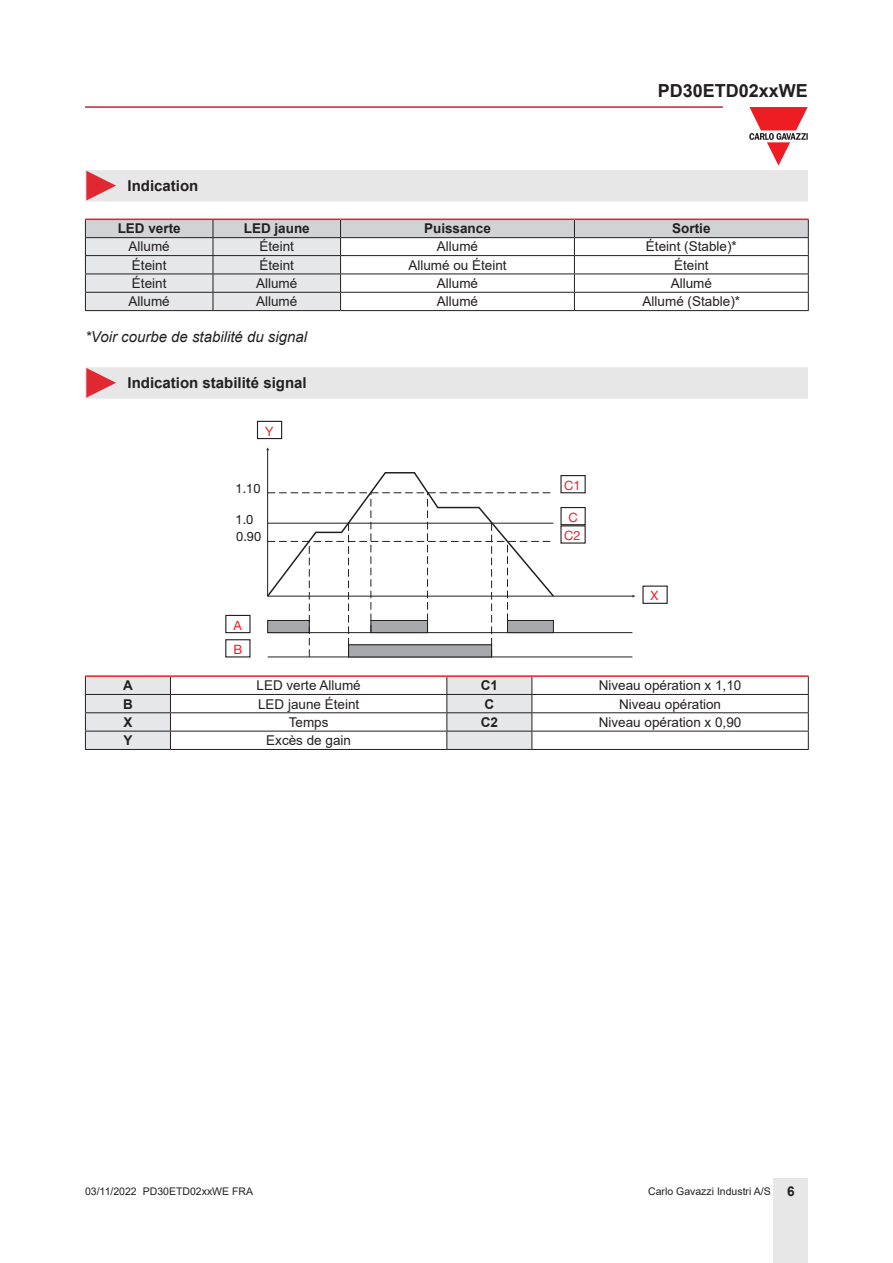
<style>
.page{position:relative;width:893px;height:1263px;background:#fff}
.page>*{position:absolute;margin:0;border:0;box-sizing:border-box;transform-origin:0 0}
.t1{font:700 18px "Arial";color:#231f20}
.Titolo03{font:700 15px "Arial";color:#231f20}
.Testo{font:italic 15px "Arial";color:#231f20}
.TestoTabellaCen{font:13.5px "Arial";color:#231f20}
.TestoTabellaFndCen{font:13.5px "Arial";color:#231f20}
.TitoloTabellaFndCen{font:700 13.5px "Arial";color:#231f20}
.TitoloTabellaCen{font:700 13.5px "Arial";color:#231f20}
.TestoTabellaFndGCen{font:700 13.5px "Arial";color:#231f20}
.t2{font:12.9px "Helvetica Neue LT Std";color:#231f20}
.t3{font:12.9px/24.3px "Helvetica Neue LT Std";color:#ee1d23}
.t4{font:10.5px "Arial";color:#231f20}
.s1{font-weight:700;font-size:13.5px}
</style>
<div class="page">
<hr style="left:85px;top:106px;width:638px;height:2px;background:#c42633">
<div style="left:774px;top:1178px;width:34px;height:85px;background:#e7e7e8"></div>
<svg style="left:85px;top:107px;width:723px;height:95px"></svg>
<svg style="left:85px;top:219px;width:724px;height:91px"></svg>
<hr style="left:85px;top:310px;width:128px;height:1px;background:#231f20">
<hr style="left:213px;top:310px;width:128px;height:1px;background:#231f20">
<hr style="left:341px;top:310px;width:233px;height:1px;background:#231f20">
<hr style="left:574px;top:310px;width:235px;height:1px;background:#231f20">
<div style="left:85px;top:367px;width:723px;height:32px;background:#e7e7e8"></div>
<hr style="left:268px;top:656px;width:364px;height:1px;background:#231f20">
<hr style="left:268px;top:632px;width:364px;height:1px;background:#231f20">
<svg style="left:267px;top:604px;width:288px;height:53px"></svg>
<svg style="left:256px;top:421px;width:412px;height:183px"></svg>
<div style="left:225px;top:615px;width:26px;height:18px;border:1px solid #231f20"></div>
<div style="left:225px;top:639px;width:25px;height:18px;border:1px solid #231f20"></div>
<div style="left:560px;top:475px;width:26px;height:18px;border:1px solid #231f20"></div>
<div style="left:560px;top:507px;width:26px;height:18px;border:1px solid #231f20"></div>
<div style="left:560px;top:525px;width:26px;height:19px;border:1px solid #231f20"></div>
<hr style="left:85px;top:675px;width:85px;height:2px;background:#ee1d23">
<hr style="left:170px;top:675px;width:277px;height:2px;background:#ee1d23">
<hr style="left:447px;top:675px;width:85px;height:2px;background:#ee1d23">
<hr style="left:532px;top:675px;width:277px;height:2px;background:#ee1d23">
<hr style="left:532px;top:694px;width:277px;height:1px;background:#231f20">
<hr style="left:532px;top:712px;width:277px;height:1px;background:#231f20">
<hr style="left:532px;top:731px;width:277px;height:1px;background:#231f20">
<svg style="left:85px;top:676px;width:447px;height:73px"></svg>
<svg style="left:808px;top:677px;width:1px;height:72px"></svg>
<hr style="left:85px;top:749px;width:85px;height:1px;background:#231f20">
<hr style="left:170px;top:749px;width:277px;height:1px;background:#231f20">
<hr style="left:447px;top:749px;width:85px;height:1px;background:#231f20">
<hr style="left:532px;top:749px;width:277px;height:1px;background:#231f20">
<h1 class="t1" style="left:658px;top:78px;width:152px">PD30ETD02xxWE</h1>
<p class="Titolo03" style="left:128px;top:175px;width:72px">Indication</p>
<p class="TitoloTabellaFndCen" style="left:118px;top:219px;width:65px">LED verte</p>
<p class="TitoloTabellaFndCen" style="left:244px;top:219px;width:68px">LED jaune</p>
<p class="TitoloTabellaCen" style="left:424px;top:219px;width:68px">Puissance</p>
<p class="TitoloTabellaCen" style="left:672px;top:219px;width:40px">Sortie</p>
<p class="TestoTabellaFndCen" style="left:129px;top:237px;width:43px">Allumé</p>
<p class="TestoTabellaFndCen" style="left:259px;top:237px;width:36px">Éteint</p>
<p class="TestoTabellaCen" style="left:437px;top:237px;width:43px">Allumé</p>
<p class="TestoTabellaCen" style="left:646px;top:237px;width:92px">Éteint (Stable)*</p>
<p class="TestoTabellaFndCen" style="left:132px;top:256px;width:36px">Éteint</p>
<p class="TestoTabellaFndCen" style="left:259px;top:256px;width:36px">Éteint</p>
<p class="TestoTabellaCen" style="left:408px;top:256px;width:100px">Allumé ou Éteint</p>
<p class="TestoTabellaCen" style="left:674px;top:256px;width:36px">Éteint</p>
<p class="TestoTabellaFndCen" style="left:132px;top:274px;width:36px">Éteint</p>
<p class="TestoTabellaFndCen" style="left:256px;top:274px;width:43px">Allumé</p>
<p class="TestoTabellaCen" style="left:437px;top:274px;width:43px">Allumé</p>
<p class="TestoTabellaCen" style="left:671px;top:274px;width:43px">Allumé</p>
<p class="TestoTabellaFndCen" style="left:129px;top:292px;width:43px">Allumé</p>
<p class="TestoTabellaFndCen" style="left:256px;top:292px;width:43px">Allumé</p>
<p class="TestoTabellaCen" style="left:437px;top:292px;width:43px">Allumé</p>
<p class="TestoTabellaCen" style="left:643px;top:292px;width:99px">Allumé (Stable)*</p>
<p class="Testo" style="left:85px;top:327px;width:224px">*Voir courbe de stabilité du signal</p>
<p class="Titolo03" style="left:128px;top:373px;width:181px">Indication stabilité signal</p>
<p class="t3" style="left:265px;top:419px;width:10px">Y</p>
<p class="t2" style="left:236px;top:480px;width:27px">1.10</p>
<p class="t2" style="left:236px;top:529px;width:27px">0.90</p>
<p class="t2" style="left:236px;top:511px;width:19px">1.0</p>
<p class="t3" style="left:233px;top:613px;width:10px">A<br>B</p>
<p class="t3" style="left:564px;top:473px;width:18px">C1</p>
<p class="t3" style="left:564px;top:508px;width:18px;line-height:18.3px;text-align:center">C<br>C2</p>
<p class="t3" style="left:650px;top:583px;width:9px">X</p>
<p class="TestoTabellaFndGCen" style="left:123px;top:676px;width:11px">A</p>
<p class="TestoTabellaCen" style="left:256px;top:676px;width:106px">LED verte Allumé</p>
<p class="TestoTabellaFndGCen" style="left:481px;top:676px;width:19px">C1</p>
<p class="TestoTabellaCen" style="left:599px;top:676px;width:144px">Niveau opération x 1,10</p>
<p class="TestoTabellaFndGCen" style="left:123px;top:694px;width:11px">B</p>
<p class="TestoTabellaCen" style="left:258px;top:694px;width:103px">LED jaune Éteint</p>
<p class="TestoTabellaFndGCen" style="left:484px;top:694px;width:11px">C</p>
<p class="TestoTabellaCen" style="left:619px;top:694px;width:104px">Niveau opération</p>
<p class="TestoTabellaFndGCen" style="left:123px;top:713px;width:11px">X</p>
<p class="TestoTabellaCen" style="left:289px;top:713px;width:41px">Temps</p>
<p class="TestoTabellaFndGCen" style="left:481px;top:713px;width:19px">C2</p>
<p class="TestoTabellaCen" style="left:599px;top:713px;width:144px">Niveau opération x 0,90</p>
<p class="TestoTabellaFndGCen" style="left:124px;top:731px;width:11px">Y</p>
<p class="TestoTabellaCen" style="left:266px;top:731px;width:86px">Excès de gain</p>
<p class="t4" style="left:85px;top:1183px;width:170px">03/11/2022 PD30ETD02xxWE FRA</p>
<p class="t4" style="left:648px;top:1183px;width:148px">Carlo Gavazzi Industri A/S <span class="s1">6</span></p>
</div>
